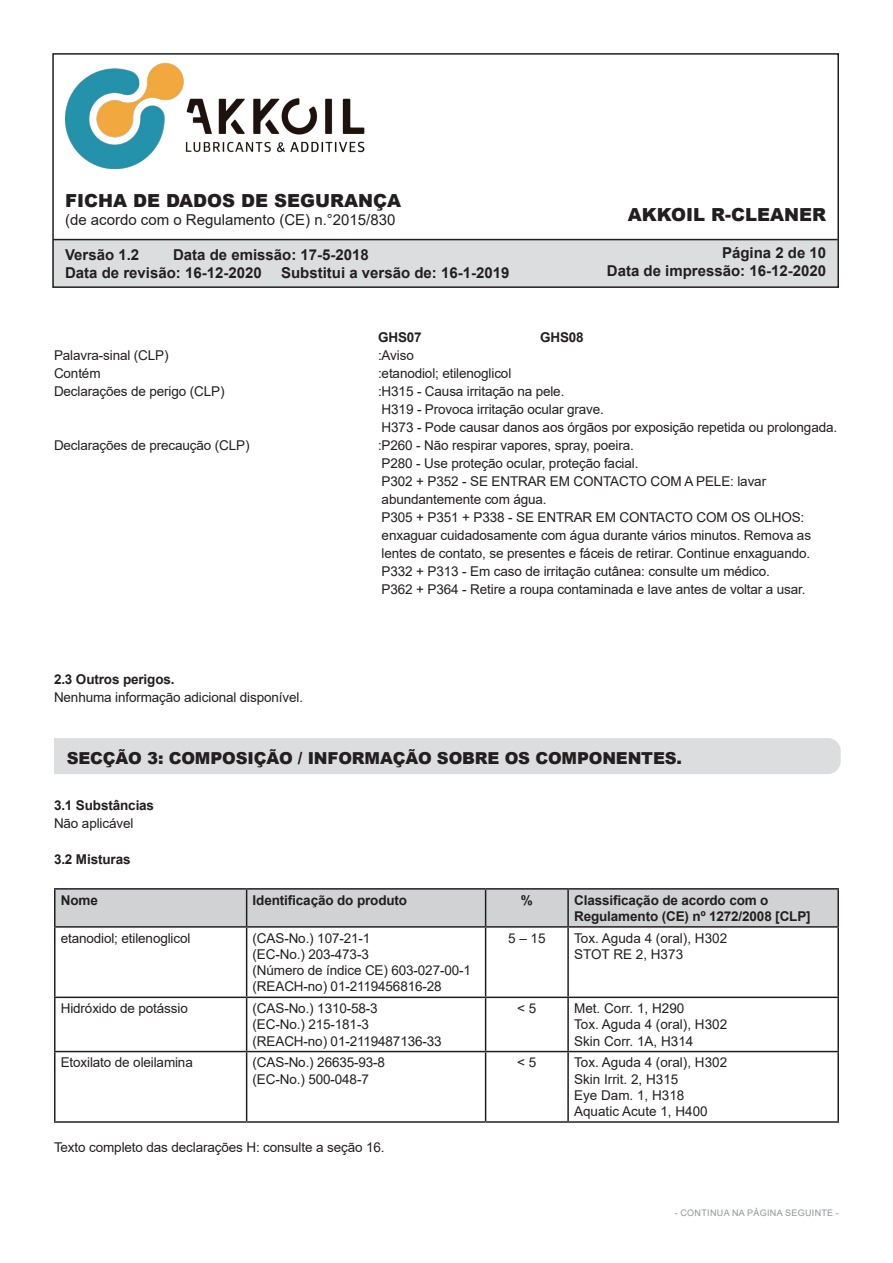
<style>
.page{position:relative;width:893px;height:1263px;background:#fff}
.page>*{position:absolute;margin:0;border:0;box-sizing:border-box;transform-origin:0 0}
.t1{font:900 18px "Arial";color:#231f20}
.t2{font:900 16.5px "Arial";letter-spacing:-.01em;color:#231f20}
.t3{font:700 15px/18px "Arial";color:#231f20}
.t4{font:15px "Arial";color:#231f20}
.t5{font:13.5px/18px "Arial";letter-spacing:-.01em;color:#231f20}
.t6{font:700 13.5px/16.2px "Arial";letter-spacing:-.01em;color:#231f20}
.t7{font:9px "Arial";letter-spacing:.035em;color:#939598}
</style>
<div class="page">
<div style="left:52px;top:240px;width:787px;height:48px;background:#dcdddf"></div>
<div style="left:52px;top:53px;width:787px;height:235px;border:2px solid #231f20"></div>
<img style="left:65px;top:64px;width:300px;height:104px">
<hr style="left:53px;top:239px;width:785px;height:1px;background:#231f20">
<div style="left:54px;top:738px;width:787px;height:36px;background:#dcdddf"></div>
<div style="left:56px;top:890px;width:781px;height:36px;background:#d1d2d4"></div>
<hr style="left:54px;top:888px;width:193px;height:2px;background:#231f20">
<hr style="left:54px;top:890px;width:2px;height:36px;background:#231f20">
<hr style="left:247px;top:888px;width:239px;height:2px;background:#231f20">
<hr style="left:246px;top:890px;width:1px;height:36px;background:#231f20">
<hr style="left:486px;top:888px;width:82px;height:2px;background:#231f20">
<hr style="left:485px;top:890px;width:1px;height:36px;background:#231f20">
<hr style="left:568px;top:888px;width:271px;height:2px;background:#231f20">
<hr style="left:837px;top:890px;width:2px;height:36px;background:#231f20">
<hr style="left:54px;top:926px;width:193px;height:2px;background:#231f20">
<hr style="left:54px;top:928px;width:2px;height:68px;background:#231f20">
<hr style="left:247px;top:926px;width:239px;height:2px;background:#231f20">
<hr style="left:246px;top:928px;width:1px;height:68px;background:#231f20">
<hr style="left:486px;top:926px;width:82px;height:2px;background:#231f20">
<hr style="left:485px;top:928px;width:1px;height:68px;background:#231f20">
<hr style="left:568px;top:926px;width:271px;height:2px;background:#231f20">
<hr style="left:837px;top:928px;width:2px;height:68px;background:#231f20">
<hr style="left:54px;top:996px;width:193px;height:2px;background:#231f20">
<hr style="left:54px;top:998px;width:2px;height:53px;background:#231f20">
<hr style="left:247px;top:996px;width:239px;height:2px;background:#231f20">
<hr style="left:246px;top:998px;width:1px;height:53px;background:#231f20">
<hr style="left:486px;top:996px;width:82px;height:2px;background:#231f20">
<hr style="left:485px;top:998px;width:1px;height:53px;background:#231f20">
<hr style="left:568px;top:996px;width:271px;height:2px;background:#231f20">
<hr style="left:837px;top:998px;width:2px;height:53px;background:#231f20">
<hr style="left:54px;top:1051px;width:193px;height:1px;background:#231f20">
<hr style="left:54px;top:1052px;width:2px;height:69px;background:#231f20">
<hr style="left:247px;top:1051px;width:239px;height:1px;background:#231f20">
<hr style="left:246px;top:1052px;width:1px;height:69px;background:#231f20">
<hr style="left:486px;top:1051px;width:82px;height:1px;background:#231f20">
<hr style="left:485px;top:1052px;width:1px;height:69px;background:#231f20">
<hr style="left:568px;top:1051px;width:271px;height:1px;background:#231f20">
<hr style="left:837px;top:1052px;width:2px;height:69px;background:#231f20">
<hr style="left:54px;top:1121px;width:193px;height:2px;background:#231f20">
<hr style="left:247px;top:1121px;width:239px;height:2px;background:#231f20">
<hr style="left:486px;top:1121px;width:82px;height:2px;background:#231f20">
<hr style="left:568px;top:1121px;width:271px;height:2px;background:#231f20">
<hr style="left:567px;top:890px;width:2px;height:36px;background:#231f20">
<hr style="left:567px;top:928px;width:2px;height:68px;background:#231f20">
<hr style="left:567px;top:998px;width:2px;height:53px;background:#231f20">
<hr style="left:567px;top:1052px;width:2px;height:69px;background:#231f20">
<h1 class="t1" style="left:65px;top:187px;width:338px">FICHA DE DADOS DE SEGURANÇA</h1>
<p class="t4" style="left:65px;top:209px;width:332px">(de acordo com o Regulamento (CE) n.°2015/830</p>
<p class="t3" style="left:65px;top:246px;width:76px">Versão 1.2</p>
<p class="t3" style="left:65px;top:246px;width:305px;text-indent:108px">Data de emissão: 17-5-2018<br>Data de revisão: 16-12-2020</p>
<p class="t3" style="left:281px;top:264px;width:230px">Substitui a versão de: 16-1-2019</p>
<p class="t6" style="left:378px;top:329px;width:45px">GHS07</p>
<p class="t6" style="left:540px;top:329px;width:45px">GHS08</p>
<h1 class="t1" style="left:628px;top:201px;width:200px">AKKOIL R-CLEANER</h1>
<p class="t3" style="left:607px;top:244px;width:221px;text-align:right">Página 2 de 10<br>Data de impressão: 16-12-2020</p>
<p class="t5" style="left:54px;top:346px;width:116px">Palavra-sinal (CLP)</p>
<p class="t5" style="left:378px;top:346px;width:37px">:Aviso</p>
<p class="t5" style="left:54px;top:364px;width:48px">Contém</p>
<p class="t5" style="left:378px;top:364px;width:135px">:etanodiol; etilenoglicol</p>
<p class="t5" style="left:54px;top:382px;width:172px">Declarações de perigo (CLP)</p>
<p class="t5" style="left:378px;top:382px;width:461px">:H315 - Causa irritação na pele.<br>H319 - Provoca irritação ocular grave.<br>H373 - Pode causar danos aos órgãos por exposição repetida ou prolongada.</p>
<p class="t5" style="left:54px;top:436px;width:197px">Declarações de precaução (CLP)</p>
<p class="t5" style="left:378px;top:436px;width:262px">:P260 - Não respirar vapores, spray, poeira.<br>P280 - Use proteção ocular, proteção facial.</p>
<p class="t5" style="left:382px;top:472px;width:431px">P302 + P352 - SE ENTRAR EM CONTACTO COM A PELE: lavar abundantemente com água.<br>P305 + P351 + P338 - SE ENTRAR EM CONTACTO COM OS OLHOS: enxaguar cuidadosamente com água durante vários minutos. Remova as lentes de contato, se presentes e fáceis de retirar. Continue enxaguando.<br>P332 + P313 - Em caso de irritação cutânea: consulte um médico.<br>P362 + P364 - Retire a roupa contaminada e lave antes de voltar a usar.</p>
<p class="t6" style="left:54px;top:671px;width:122px">2.3 Outros perigos.</p>
<p class="t5" style="left:54px;top:688px;width:251px">Nenhuma informação adicional disponível.</p>
<p class="t2" style="left:67px;top:746px;width:617px">SECÇÃO 3: COMPOSIÇÃO / INFORMAÇÃO SOBRE OS COMPONENTES.</p>
<p class="t6" style="left:54px;top:797px;width:102px">3.1 Substâncias</p>
<p class="t5" style="left:54px;top:814px;width:81px">Não aplicável</p>
<p class="t6" style="left:54px;top:851px;width:78px">3.2 Misturas</p>
<p class="t6" style="left:61px;top:892px;width:39px">Nome</p>
<p class="t6" style="left:253px;top:892px;width:156px">Identificação do produto</p>
<p class="t6" style="left:521px;top:892px;width:14px">%</p>
<p class="t6" style="left:574px;top:892px;width:238px">Classificação de acordo com o<br>Regulamento (CE) nº 1272/2008 [CLP]</p>
<p class="t5" style="left:61px;top:929px;width:131px">etanodiol; etilenoglicol</p>
<p class="t5" style="left:253px;top:929px;width:119px">(CAS-No.) 107-21-1</p>
<p class="t5" style="left:253px;top:945px;width:118px">(EC-No.) 203-473-3</p>
<p class="t5" style="left:253px;top:961px;width:220px">(Número de índice CE) 603-027-00-1</p>
<p class="t5" style="left:253px;top:977px;width:191px">(REACH-no) 01-2119456816-28</p>
<p class="t5" style="left:508px;top:929px;width:39px">5 – 15</p>
<p class="t5" style="left:574px;top:929px;width:155px">Tox. Aguda 4 (oral), H302</p>
<p class="t5" style="left:574px;top:945px;width:111px">STOT RE 2, H373</p>
<p class="t5" style="left:61px;top:999px;width:129px">Hidróxido de potássio</p>
<p class="t5" style="left:253px;top:999px;width:127px">(CAS-No.) 1310-58-3</p>
<p class="t5" style="left:253px;top:1015px;width:118px">(EC-No.) 215-181-3</p>
<p class="t5" style="left:253px;top:1032px;width:191px">(REACH-no) 01-2119487136-33</p>
<p class="t5" style="left:61px;top:1053px;width:134px">Etoxilato de oleilamina</p>
<p class="t5" style="left:253px;top:1053px;width:134px">(CAS-No.) 26635-93-8</p>
<p class="t5" style="left:253px;top:1070px;width:118px">(EC-No.) 500-048-7</p>
<p class="t5" style="left:54px;top:1138px;width:332px">Texto completo das declarações H: consulte a seção 16.</p>
<p class="t5" style="left:517px;top:999px;width:21px">&lt; 5</p>
<p class="t5" style="left:574px;top:999px;width:112px">Met. Corr. 1, H290</p>
<p class="t5" style="left:574px;top:1015px;width:155px">Tox. Aguda 4 (oral), H302</p>
<p class="t5" style="left:574px;top:1032px;width:121px">Skin Corr. 1A, H314</p>
<p class="t5" style="left:517px;top:1053px;width:21px">&lt; 5</p>
<p class="t5" style="left:574px;top:1053px;width:155px">Tox. Aguda 4 (oral), H302</p>
<p class="t5" style="left:574px;top:1070px;width:106px">Skin Irrit. 2, H315</p>
<p class="t5" style="left:574px;top:1086px;width:112px">Eye Dam. 1, H318</p>
<p class="t5" style="left:574px;top:1102px;width:135px">Aquatic Acute 1, H400</p>
<p class="t7" style="left:675px;top:1206px;width:166px">- CONTINUA NA PÁGINA SEGUINTE -</p>
</div>
